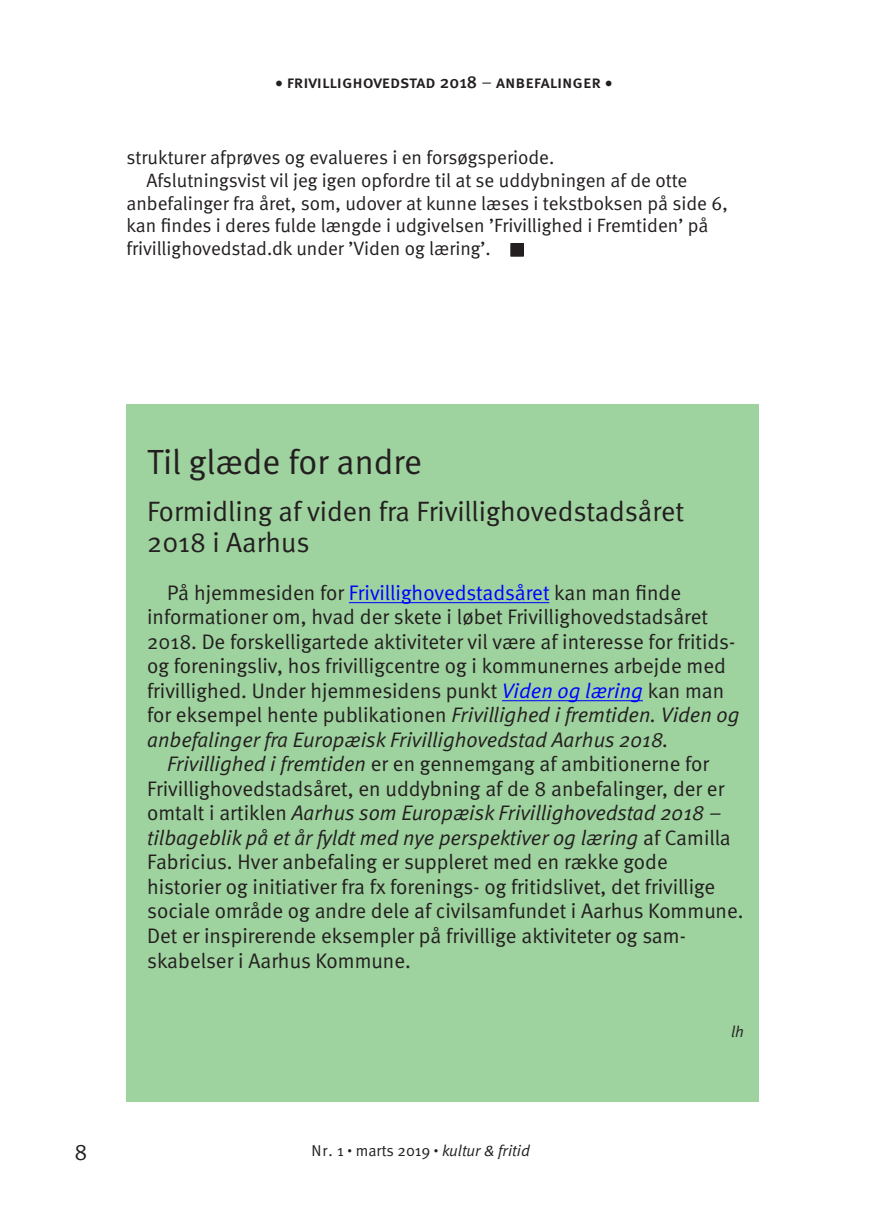
<style>
.page{position:relative;width:883px;height:1226px;background:#fff}
.page>*{position:absolute;margin:0;border:0;box-sizing:border-box;transform-origin:0 0}
.t1{font:35px "Meta Normal";color:#231f20}
.t2{font:28px/31.5px "Meta Normal";color:#231f20}
.t3{font:22.75px "Meta Normal";color:#231f20}
.t4{font:21px/24.5px "Meta Normal";color:#231f20}
.t5{font:19.25px "Meta Normal";color:#231f20}
.t6{font:17.5px "Meta Medium Caps";color:#231f20}
.t7{font:15.75px "Meta Normal";color:#231f20}
.t8{font:italic 15.75px "Meta Normal";color:#231f20}
.s1{font-family:"Meta Normal";font-style:italic}
.s2{color:#00f}
.s3{font-style:italic;color:#00f}
.s4{font-style:italic}
.s5{font-family:"Minion"}
</style>
<div class="page">
<div style="left:126px;top:404px;width:633px;height:697px;background:#9ed29e"></div>
<hr style="left:349px;top:602px;width:200px;height:1px;background:#00f">
<hr style="left:502px;top:700px;width:141px;height:1px;background:#00f">
<svg style="left:513px;top:246px;width:8px;height:8px"></svg>
<div style="left:511px;top:244px;width:12px;height:12px;border:1px solid #231f20"></div>
<p class="t6" style="left:276px;top:72px;width:338px">• frivillighovedstad 2018 <span class="s1">–</span> anbefalinger •</p>
<p class="t5" style="left:126px;top:146px;width:429px">strukturer afprøves og evalueres i en forsøgsperiode.</p>
<p class="t5" style="left:146px;top:169px;width:543px">Afslutningsvist vil jeg igen opfordre til at se uddybningen af de otte</p>
<p class="t5" style="left:126px;top:192px;width:603px">anbefalinger fra året, som, udover at kunne læses i tekstboksen på side 6,</p>
<p class="t5" style="left:126px;top:214px;width:584px">kan findes i deres fulde længde i udgivelsen ’Frivillighed i Fremtiden’ på</p>
<p class="t5" style="left:126px;top:237px;width:366px">frivillighovedstad.dk under ’Viden og læring’.</p>
<h1 class="t1" style="left:147px;top:442px;width:276px">Til glæde for andre</h1>
<h2 class="t2" style="left:147px;top:495px;width:538px">Formidling af viden fra Frivillighovedstadsåret<br>2018 i Aarhus</h2>
<p class="t4" style="left:147px;top:580px;width:594px;text-indent:20px">På hjemmesiden for <span class="s2">Frivillighovedstadsåret</span> kan man finde informationer om, hvad der skete i løbet Frivillighovedstadsåret 2018. De forskelligartede aktiviteter vil være af interesse for fritids&shy;og foreningsliv, hos frivilligcentre og i kommunernes arbejde med frivillighed. Under hjemmesidens punkt <span class="s3">Viden og læring</span> kan man for eksempel hente publikationen <span class="s4">Frivillighed i fremtiden. Viden og anbefalinger fra Europæisk Frivillighovedstad Aarhus 2018.</span></p>
<p class="t4" style="left:147px;top:751px;width:598px;text-indent:20px"><span class="s4">Frivillighed i fremtiden</span> er en gennemgang af ambitionerne for Frivillighovedstadsåret, en uddybning af de 8 anbefalinger, der er omtalt i artiklen <span class="s4">Aarhus som Europæisk Frivillighovedstad 2018 – tilbageblik på et år fyldt med nye perspektiver og læring</span> af Camilla Fabricius. Hver anbefaling er suppleret med en række gode historier og initiativer fra fx forenings- og fritidslivet, det frivillige sociale område og andre dele af civilsamfundet i Aarhus Kommune.<br>Det er inspirerende eksempler på frivillige aktiviteter og sam&shy;skabelser i Aarhus Kommune.</p>
<p class="t3" style="left:75px;top:1138px;width:14px">8</p>
<p class="t7" style="left:312px;top:1141px;width:220px">Nr. 1 <span class="s5">•</span> marts 2019 <span class="s5">•</span> <span class="s4">kultur &amp; fritid</span></p>
<p class="t8" style="left:731px;top:1022px;width:14px">lh</p>
</div>
